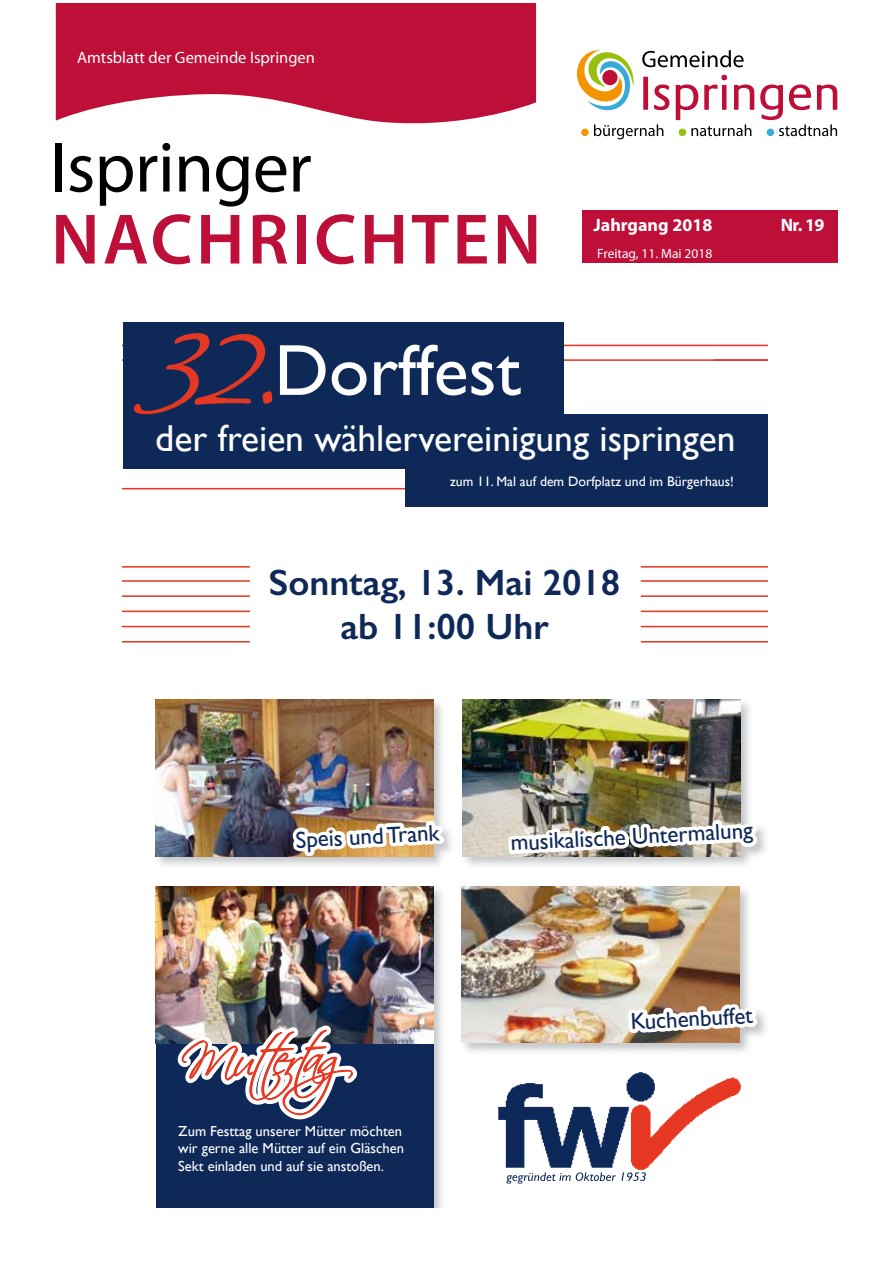
<style>
.page{position:relative;width:893px;height:1263px;background:#fff}
.page>*{position:absolute;margin:0;border:0;box-sizing:border-box;transform-origin:0 0}
.t1{font:130.95px "Scriptina";color:#e53823}
.t2{font:72.75px "Gill Sans";color:#fff}
.t3{font:600 72px "Myriad Pro";letter-spacing:.045em;color:#bd0f38}
.t4{font:72px "Myriad Pro";letter-spacing:-.01em;color:#000}
.t5{font:45.9px "Scriptina";color:#e53823}
.t6{font:37.5px "Gill Sans";color:#fff}
.t7{font:600 36.75px/44.1px "Gill Sans";color:#0e2958;text-align:center}
.t8{font:22.95px "Gill Sans";color:#0e2958}
.t9{font:700 18px "Myriad Pro";color:#fff}
.t10{font:16.5px "Myriad Pro";color:#fff}
.t11{font:14.55px/17.4px "Gill Sans";color:#fff}
.t12{font:13.8px "Gill Sans";color:#fff}
.t13{font:13.5px "Myriad Pro";color:#fff}
</style>
<div class="page">
<svg style="left:56px;top:4px;width:480px;height:120px;background:#c52d51"></svg>
<div style="left:582px;top:210px;width:256px;height:53px;background:#bd0f38"></div>
<div style="left:643px;top:77px;width:5px;height:33px;background:#bd0f38"></div>
<svg style="left:654px;top:85px;width:15px;height:25px"></svg>
<svg style="left:642px;top:50px;width:102px;height:17px"></svg>
<svg style="left:577px;top:49px;width:57px;height:62px"></svg>
<div style="left:602px;top:70px;width:16px;height:15px;background:#bd0f38;border-radius:50%"></div>
<svg style="left:581px;top:124px;width:82px;height:15px"></svg>
<svg style="left:676px;top:75px;width:78px;height:61px"></svg>
<svg style="left:760px;top:85px;width:77px;height:51px"></svg>
<hr style="left:123px;top:345px;width:645px;height:1px;background:#e53823">
<hr style="left:123px;top:359px;width:645px;height:2px;background:#e53823">
<div style="left:123px;top:322px;width:441px;height:96px;background:#0e2958"></div>
<div style="left:123px;top:414px;width:645px;height:55px;background:#0e2958"></div>
<hr style="left:123px;top:488px;width:645px;height:1px;background:#e53823">
<hr style="left:123px;top:566px;width:127px;height:2px;background:#e53823">
<hr style="left:123px;top:580px;width:127px;height:2px;background:#e53823">
<hr style="left:123px;top:595px;width:127px;height:2px;background:#e53823">
<hr style="left:123px;top:611px;width:127px;height:1px;background:#e53823">
<hr style="left:123px;top:626px;width:127px;height:1px;background:#e53823">
<hr style="left:123px;top:641px;width:127px;height:1px;background:#e53823">
<hr style="left:641px;top:566px;width:127px;height:2px;background:#e53823">
<hr style="left:641px;top:580px;width:127px;height:2px;background:#e53823">
<hr style="left:641px;top:595px;width:127px;height:2px;background:#e53823">
<hr style="left:641px;top:611px;width:127px;height:1px;background:#e53823">
<hr style="left:641px;top:626px;width:127px;height:1px;background:#e53823">
<hr style="left:641px;top:641px;width:127px;height:1px;background:#e53823">
<div style="left:405px;top:464px;width:363px;height:34px;background:#0e2958"></div>
<div style="left:405px;top:472px;width:363px;height:35px;background:#0e2958"></div>
<svg style="left:133px;top:333px;width:140px;height:82px"></svg>
<img style="left:155px;top:699px;width:349px;height:166px">
<div style="left:156px;top:886px;width:277px;height:322px;background:#0e2958"></div>
<img style="left:156px;top:886px;width:11px;height:157px">
<img style="left:463px;top:700px;width:41px;height:156px">
<img style="left:462px;top:886px;width:42px;height:157px">
<img style="left:156px;top:700px;width:11px;height:156px">
<img style="left:504px;top:566px;width:262px;height:618px">
<img style="left:167px;top:566px;width:292px;height:642px">
<p class="t10" style="left:77px;top:48px;width:239px">Amtsblatt der Gemeinde Ispringen</p>
<h3 class="t4" style="left:50px;top:123px;width:263px">Ispringer</h3>
<h3 class="t3" style="left:51px;top:194px;width:492px">NACHRICHTEN</h3>
<h1 class="t1" style="left:142px;top:281px;width:138px">32.</h1>
<h2 class="t2" style="left:274px;top:328px;width:248px">Dorffest</h2>
<p class="t9" style="left:594px;top:213px;width:120px">Jahrgang 2018</p>
<p class="t9" style="left:781px;top:213px;width:45px">Nr. 19</p>
<p class="t13" style="left:597px;top:245px;width:117px">Freitag, 11. Mai 2018</p>
<h3 class="t6" style="left:155px;top:416px;width:582px">der freien wählervereinigung ispringen</h3>
<p class="t12" style="left:450px;top:473px;width:285px">zum 11. Mal auf dem Dorfplatz und im Bürgerhaus!</p>
<h3 class="t7" style="left:269px;top:560px;width:353px">Sonntag, 13. Mai 2018 ab 11:00 Uhr</h3>
<h3 class="t8" style="left:295px;top:826px;width:145px;rotate:-3deg">Speis und Trank</h3>
<h3 class="t8" style="left:510px;top:829px;width:244px;rotate:-3deg">musikalische Untermalung</h3>
<h3 class="t5" style="left:180px;top:1036px;width:171px;rotate:-3deg">Muttertag</h3>
<p class="t11" style="left:178px;top:1122px;width:227px">Zum Festtag unserer Mütter möchten wir gerne alle Mütter auf ein Gläschen<br>Sekt einladen und auf sie anstoßen.</p>
<h3 class="t8" style="left:630px;top:1008px;width:124px;rotate:-3deg">Kuchenbuffet</h3>
</div>
